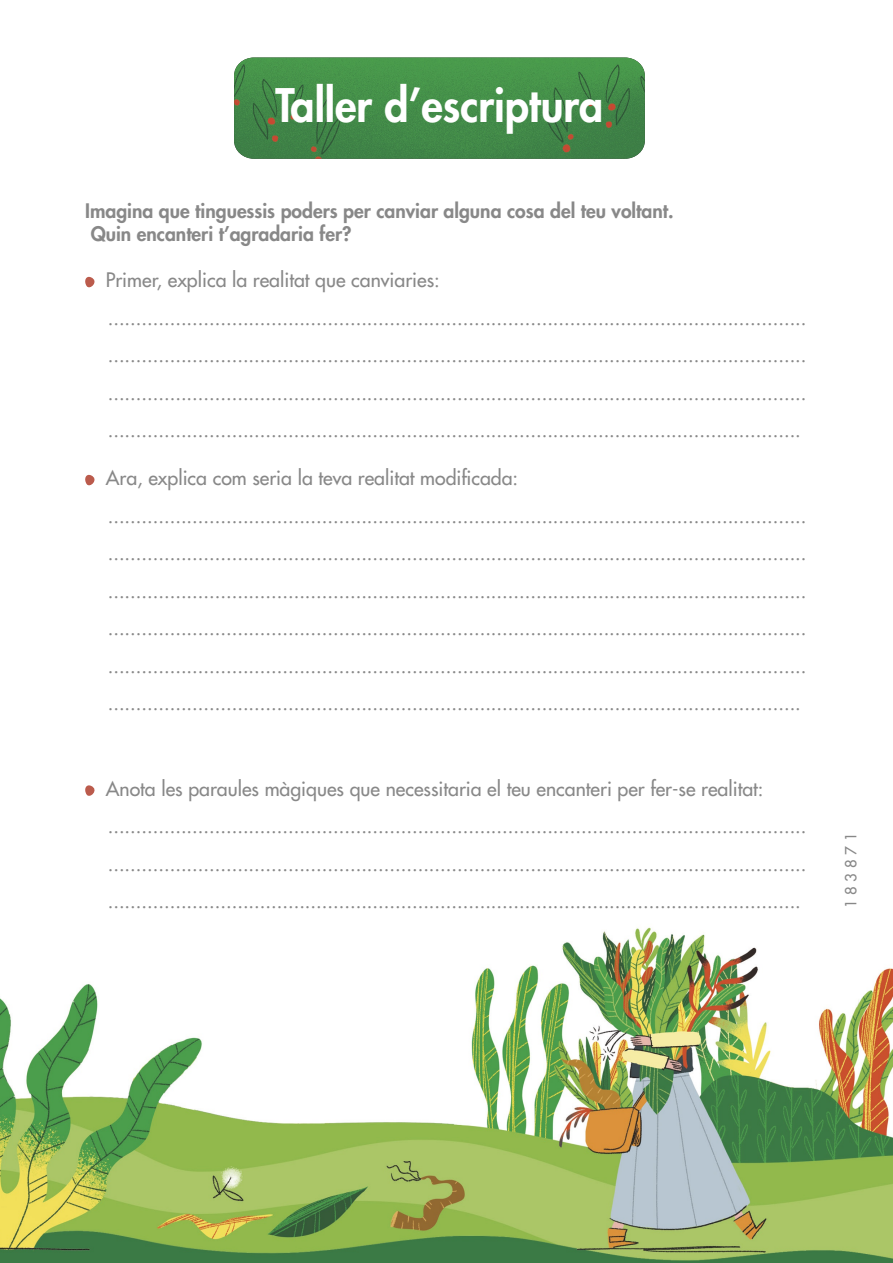
<style>
.page{position:relative;width:893px;height:1263px;background:#fff}
.page>*{position:absolute;margin:0;border:0;box-sizing:border-box;transform-origin:0 0}
.t1{font:800 45px "Futura Std";color:#fff;scale:.95 1}
.t2{font:500 19.5px/37.5px "Futura Std";color:#888}
.t3{font:800 19.5px/23.4px "Futura Std";color:#888}
.t4{font:500 15px "Futura Std";letter-spacing:.315em;color:#888}
</style>
<div class="page">
<img style="left:0;top:57px;width:893px;height:1206px">
<img style="left:234px;top:58px;width:411px;height:101px">
<svg style="left:83px;top:275px;width:17px;height:16px"></svg>
<svg style="left:83px;top:473px;width:17px;height:16px"></svg>
<svg style="left:83px;top:784px;width:17px;height:15px"></svg>
<h1 class="t1" style="left:275px;top:77px;width:347px">Taller d’escriptura</h1>
<p class="t3" style="left:85px;top:199px;width:590px">Imagina que tinguessis poders per canviar alguna cosa del teu voltant.<br>Quin encanteri t’agradaria fer?</p>
<p class="t2" style="left:106px;top:261px;width:702px">Primer, explica la realitat que canviaries: ............................................................................................................................ ............................................................................................................................ ............................................................................................................................ ...........................................................................................................................</p>
<p class="t2" style="left:106px;top:459px;width:702px">Ara, explica com seria la teva realitat modificada: ............................................................................................................................ ............................................................................................................................ ............................................................................................................................ ............................................................................................................................ ............................................................................................................................ ...........................................................................................................................</p>
<p class="t2" style="left:106px;top:770px;width:702px">Anota les paraules màgiques que necessitaria el teu encanteri per fer-se realitat: ............................................................................................................................ ............................................................................................................................ ...........................................................................................................................</p>
<p class="t4" style="left:841px;top:908px;width:77px;rotate:-90deg">183871</p>
</div>
